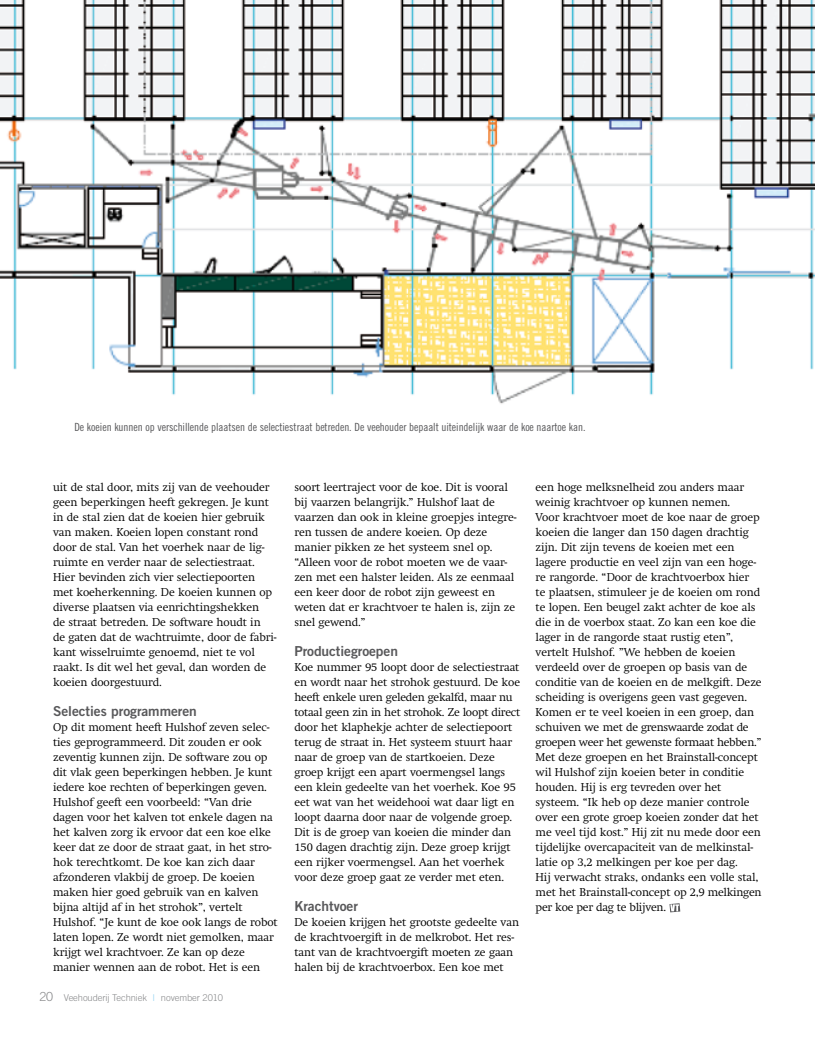
<style>
.page{position:relative;width:815px;height:1046px;background:#fff}
.page>*{position:absolute;margin:0;border:0;box-sizing:border-box;transform-origin:0 0}
.t1{font:13.75px "Trade Gothic LT Std Bd 2";letter-spacing:-.005em;color:#58585a}
.t2{font:300 11.25px/15px "Swift";letter-spacing:-.005em;color:#000}
.t3{font:11.25px "Trade Gothic LT Std Cn 18";letter-spacing:-.005em;color:#58585a}
.t4{font:300 9.38px "Trade Gothic LT Std";letter-spacing:-.01em;color:#87888a}
.s1{font-size:12.5px}
.s2{font-weight:400;color:#9dd8f3}
</style>
<div class="page">
<svg style="left:669px;top:903px;width:11px;height:9px"></svg>
<img style="left:0;top:0;width:815px;height:404px">
<p class="t3" style="left:74px;top:420px;width:513px">De koeien kunnen op verschillende plaatsen de selectiestraat betreden. De veehouder bepaalt uiteindelijk waar de koe naartoe kan.</p>
<p class="t2" style="left:53px;top:479px;width:225px">uit de stal door, mits zij van de veehouder geen beperkingen heeft gekregen. Je kunt in de stal zien dat de koeien hier gebruik van maken. Koeien lopen constant rond door de stal. Van het voerhek naar de lig&shy;ruimte en verder naar de selectiestraat.<br>Hier bevinden zich vier selectiepoorten met koeherkenning. De koeien kunnen op diverse plaatsen via eenrichtingshekken<br>de straat betreden. De software houdt in<br>de gaten dat de wachtruimte, door de fabri&shy;kant wisselruimte genoemd, niet te vol raakt. Is dit wel het geval, dan worden de koeien doorgestuurd.</p>
<p class="t1" style="left:53px;top:702px;width:145px">Selecties programmeren</p>
<p class="t2" style="left:53px;top:719px;width:226px">Op dit moment heeft Hulshof zeven selec&shy;ties geprogrammeerd. Dit zouden er ook zeventig kunnen zijn. De software zou op dit vlak geen beperkingen hebben. Je kunt iedere koe rechten of beperkingen geven.<br>Hulshof geeft een voorbeeld: “Van drie dagen voor het kalven tot enkele dagen na het kalven zorg ik ervoor dat een koe elke keer dat ze door de straat gaat, in het stro&shy;hok terechtkomt. De koe kan zich daar afzonderen vlakbij de groep. De koeien maken hier goed gebruik van en kalven bijna altijd af in het strohok”, vertelt Hulshof. “Je kunt de koe ook langs de robot laten lopen. Ze wordt niet gemolken, maar krijgt wel krachtvoer. Ze kan op deze manier wennen aan de robot. Het is een</p>
<p class="t4" style="left:39px;top:992px;width:185px"><span class="s1">20</span> Veehouderij Techniek <span class="s2">l</span> november 2010</p>
<p class="t2" style="left:294px;top:479px;width:224px">soort leertraject voor de koe. Dit is vooral bij vaarzen belangrijk.” Hulshof laat de vaarzen dan ook in kleine groepjes integre&shy;ren tussen de andere koeien. Op deze manier pikken ze het systeem snel op. “Alleen voor de robot moeten we de vaar&shy;zen met een halster leiden. Als ze eenmaal een keer door de robot zijn geweest en weten dat er krachtvoer te halen is, zijn ze snel gewend.”</p>
<p class="t1" style="left:294px;top:642px;width:105px">Productiegroepen</p>
<p class="t2" style="left:294px;top:659px;width:227px">Koe nummer 95 loopt door de selectiestraat en wordt naar het strohok gestuurd. De koe heeft enkele uren geleden gekalfd, maar nu totaal geen zin in het strohok. Ze loopt direct door het klaphekje achter de selectiepoort terug de straat in. Het systeem stuurt haar naar de groep van de startkoeien. Deze groep krijgt een apart voermengsel langs een klein gedeelte van het voerhek. Koe 95 eet wat van het weidehooi wat daar ligt en loopt daarna door naar de volgende groep.<br>Dit is de groep van koeien die minder dan 150 dagen drachtig zijn. Deze groep krijgt een rijker voermengsel. Aan het voerhek voor deze groep gaat ze verder met eten.</p>
<p class="t1" style="left:294px;top:897px;width:65px">Krachtvoer</p>
<p class="t2" style="left:294px;top:914px;width:226px">De koeien krijgen het grootste gedeelte van de krachtvoergift in de melkrobot. Het res&shy;tant van de krachtvoergift moeten ze gaan halen bij de krachtvoerbox. Een koe met</p>
<p class="t2" style="left:536px;top:479px;width:228px">een hoge melksnelheid zou anders maar weinig krachtvoer op kunnen nemen.<br>Voor krachtvoer moet de koe naar de groep koeien die langer dan 150 dagen drachtig zijn. Dit zijn tevens de koeien met een lagere productie en veel zijn van een hoge&shy;re rangorde. “Door de krachtvoerbox hier te plaatsen, stimuleer je de koeien om rond te lopen. Een beugel zakt achter de koe als die in de voerbox staat. Zo kan een koe die lager in de rangorde staat rustig eten”, vertelt Hulshof. ”We hebben de koeien verdeeld over de groepen op basis van de conditie van de koeien en de melkgift. Deze scheiding is overigens geen vast gegeven.<br>Komen er te veel koeien in een groep, dan schuiven we met de grenswaarde zodat de groepen weer het gewenste formaat hebben.” Met deze groepen en het Brainstall-concept wil Hulshof zijn koeien beter in conditie houden. Hij is erg tevreden over het systeem. “Ik heb op deze manier controle over een grote groep koeien zonder dat het me veel tijd kost.” Hij zit nu mede door een tijdelijke overcapaciteit van de melkinstal&shy;latie op 3,2 melkingen per koe per dag.<br>Hij verwacht straks, ondanks een volle stal, met het Brainstall-concept op 2,9 melkingen per koe per dag te blijven.</p>
</div>
